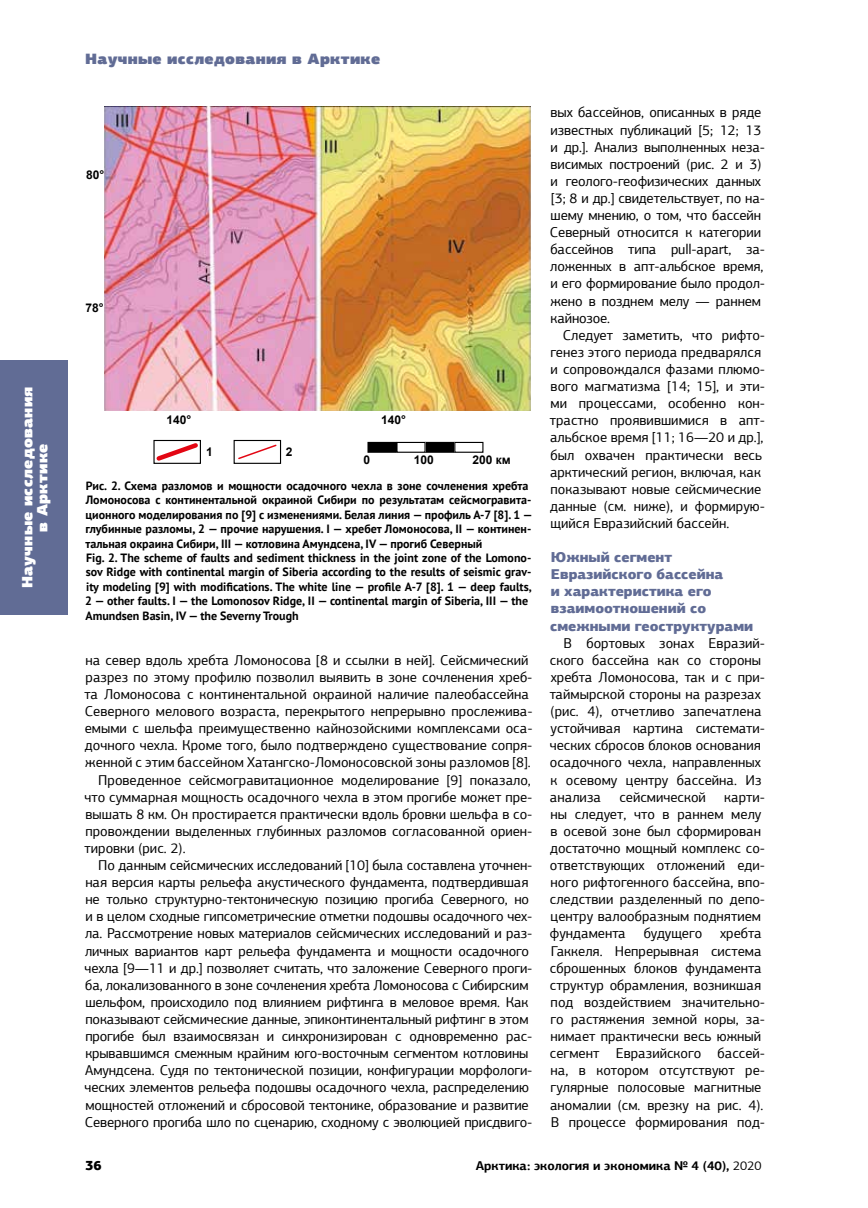
<style>
.page{position:relative;width:868px;height:1208px;background:#fff}
.page>*{position:absolute;margin:0;border:0;box-sizing:border-box;transform-origin:0 0}
.t1{font:900 15px "PF Agora Sans Pro";letter-spacing:.02em;color:#616c95}
.t2{font:900 15px/15px "PF Agora Sans Pro";letter-spacing:.02em;color:#fff;text-align:center}
.t3{font:14.25px/17.1px "PF Agora Sans Pro";color:#000}
.t4{font:900 14.25px/17.1px "PF Agora Sans Pro";color:#616c95}
.t5{font:900 13.5px "PF Agora Sans Pro";color:#000}
.t6{font:700 12.75px "PF Agora Sans Pro";color:#000}
.t7{font:700 12px/14.4px "PT Sans";color:#000}
.t8{font:700 12px "Arial";color:#000}
.s1{font-weight:400}
</style>
<div class="page">
<div style="left:0;top:360px;width:68px;height:254px;background:#616c95"></div>
<img style="left:104px;top:106px;width:426px;height:304px">
<div style="left:368px;top:442px;width:28px;height:10px;background:#000"></div>
<div style="left:367px;top:442px;width:29px;height:11px;border:1px solid #000"></div>
<div style="left:426px;top:442px;width:28px;height:10px;background:#000"></div>
<div style="left:425px;top:442px;width:29px;height:11px;border:1px solid #000"></div>
<div style="left:396px;top:442px;width:29px;height:11px;border:1px solid #000"></div>
<div style="left:454px;top:442px;width:29px;height:11px;border:1px solid #000"></div>
<svg style="left:153px;top:439px;width:48px;height:25px"></svg>
<div style="left:233px;top:440px;width:48px;height:24px;border:1px solid #000"></div>
<svg style="left:238px;top:444px;width:39px;height:16px"></svg>
<p class="t2" style="left:20px;top:588px;width:203px;rotate:-90deg">Научные исследования в Арктике</p>
<p class="t1" style="left:85px;top:48px;width:297px">Научные исследования в Арктике</p>
<p class="t8" style="left:86px;top:166px;width:20px">80°</p>
<p class="t8" style="left:85px;top:299px;width:20px">78°</p>
<p class="t8" style="left:166px;top:411px;width:26px">140°</p>
<p class="t8" style="left:206px;top:443px;width:8px">1</p>
<p class="t8" style="left:286px;top:443px;width:8px">2</p>
<p class="t8" style="left:381px;top:411px;width:26px">140°</p>
<p class="t8" style="left:363px;top:451px;width:8px">0</p>
<p class="t8" style="left:414px;top:451px;width:22px">100</p>
<p class="t8" style="left:472px;top:451px;width:40px">200 км</p>
<p class="t7" style="left:85px;top:478px;width:449px">Рис. 2. Схема разломов и мощности осадочного чехла в зоне сочленения хребта Ломоносова с континентальной окраиной Сибири по результатам сейсмогравита&shy;ционного моделирования по [9] с изменениями. Белая линия — профиль А-7 [8]. 1 — глубинные разломы, 2 — прочие нарушения. I — хребет Ломоносова, II — континен&shy;тальная окраина Сибири, III — котловина Амундсена, IV — прогиб Северный<br>Fig. 2. The scheme of faults and sediment thickness in the joint zone of the Lomono&shy;sov Ridge with continental margin of Siberia according to the results of seismic grav&shy;ity modeling [9] with modifications. The white line — profile A-7 [8]. 1 — deep faults, 2 — other faults. I — the Lomonosov Ridge, II — continental margin of Siberia, III — the Amundsen Basin, IV — the Severny Trough</p>
<p class="t3" style="left:85px;top:651px;width:444px">на север вдоль хребта Ломоносова [8 и ссылки в ней]. Сейсмический</p>
<p class="t3" style="left:86px;top:668px;width:448px">разрез по этому профилю позволил выявить в зоне сочленения хреб-</p>
<p class="t3" style="left:85px;top:685px;width:446px">та Ломоносова с континентальной окраиной наличие палеобассейна</p>
<p class="t3" style="left:85px;top:702px;width:449px">Северного мелового возраста, перекрытого непрерывно прослежива-</p>
<p class="t3" style="left:85px;top:720px;width:449px">емыми с шельфа преимущественно кайнозойскими комплексами оса-</p>
<p class="t3" style="left:85px;top:737px;width:449px">дочного чехла. Кроме того, было подтверждено существование сопря-</p>
<p class="t3" style="left:85px;top:754px;width:447px">женной с этим бассейном Хатангско-Ломоносовской зоны разломов [8].</p>
<p class="t3" style="left:98px;top:771px;width:434px">Проведенное сейсмогравитационное моделирование [9] показало,</p>
<p class="t3" style="left:85px;top:788px;width:449px">что суммарная мощность осадочного чехла в этом прогибе может пре-</p>
<p class="t3" style="left:85px;top:805px;width:448px">вышать 8 км. Он простирается практически вдоль бровки шельфа в со-</p>
<p class="t3" style="left:85px;top:822px;width:448px">провождении выделенных глубинных разломов согласованной ориен-</p>
<p class="t3" style="left:85px;top:839px;width:103px">тировки (рис. 2).</p>
<p class="t3" style="left:98px;top:856px;width:435px">По данным сейсмических исследований [10] была составлена уточнен-</p>
<p class="t3" style="left:85px;top:873px;width:444px">ная версия карты рельефа акустического фундамента, подтвердившая</p>
<p class="t3" style="left:85px;top:891px;width:445px">не только структурно-тектоническую позицию прогиба Северного, но</p>
<p class="t3" style="left:85px;top:908px;width:448px">и в целом сходные гипсометрические отметки подошвы осадочного чех-</p>
<p class="t3" style="left:85px;top:925px;width:449px">ла. Рассмотрение новых материалов сейсмических исследований и раз-</p>
<p class="t3" style="left:85px;top:942px;width:445px">личных вариантов карт рельефа фундамента и мощности осадочного</p>
<p class="t3" style="left:85px;top:959px;width:449px">чехла [9—11 и др.] позволяет считать, что заложение Северного проги-</p>
<p class="t3" style="left:85px;top:976px;width:444px">ба, локализованного в зоне сочленения хребта Ломоносова с Сибирским</p>
<p class="t3" style="left:85px;top:993px;width:444px">шельфом, происходило под влиянием рифтинга в меловое время. Как</p>
<p class="t3" style="left:85px;top:1010px;width:444px">показывают сейсмические данные, эпиконтинентальный рифтинг в этом</p>
<p class="t3" style="left:85px;top:1027px;width:448px">прогибе был взаимосвязан и синхронизирован с одновременно рас-</p>
<p class="t3" style="left:85px;top:1044px;width:444px">крывавшимся смежным крайним юго-восточным сегментом котловины</p>
<p class="t3" style="left:85px;top:1062px;width:448px">Амундсена. Судя по тектонической позиции, конфигурации морфологи-</p>
<p class="t3" style="left:85px;top:1079px;width:446px">ческих элементов рельефа подошвы осадочного чехла, распределению</p>
<p class="t3" style="left:85px;top:1096px;width:445px">мощностей отложений и сбросовой тектонике, образование и развитие</p>
<p class="t3" style="left:85px;top:1113px;width:449px">Северного прогиба шло по сценарию, сходному с эволюцией присдвиго-</p>
<p class="t3" style="left:550px;top:104px;width:217px">вых бассейнов, описанных в ряде известных публикаций [5; 12; 13 и др.]. Анализ выполненных неза&shy;висимых построений (рис. 2 и 3) и геолого-геофизических данных [3; 8 и др.] свидетельствует, по на&shy;шему мнению, о том, что бассейн<br>Северный относится к категории бассейнов типа pull-apart, за&shy;ложенных в апт-альбское время, и его формирование было продол&shy;жено в позднем мелу — раннем кайнозое.</p>
<p class="t3" style="left:549px;top:326px;width:217px;text-indent:13px">Следует заметить, что рифто&shy;генез этого периода предварялся и сопровождался фазами плюмо&shy;вого магматизма [14; 15], и эти&shy;ми процессами, особенно кон&shy;трастно проявившимися в апт&shy;альбское время [11; 16—20 и др.], был охвачен практически весь арктический регион, включая, как показывают новые сейсмические данные (см. ниже), и формирую&shy;щийся Евразийский бассейн.</p>
<p class="t4" style="left:550px;top:548px;width:204px">Южный сегмент<br>Евразийского бассейна<br>и характеристика его взаимоотношений со смежными геоструктурами</p>
<p class="t3" style="left:549px;top:634px;width:217px;text-indent:14px">В бортовых зонах Евразий&shy;ского бассейна как со стороны хребта Ломоносова, так и с при&shy;таймырской стороны на разрезах (рис. 4), отчетливо запечатлена устойчивая картина системати&shy;ческих сбросов блоков основания осадочного чехла, направленных к осевому центру бассейна. Из анализа</p>
<p class="t3" style="left:619px;top:788px;width:88px">сейсмической</p>
<p class="t3" style="left:549px;top:788px;width:217px;text-indent:174px">карти&shy;ны следует, что в раннем мелу в осевой зоне был сформирован достаточно мощный комплекс со&shy;ответствующих отложений еди&shy;ного рифтогенного бассейна, впо&shy;следствии разделенный по депо&shy;центру валообразным поднятием фундамента</p>
<p class="t3" style="left:550px;top:925px;width:217px;text-indent:170px">хребта<br>Гаккеля. Непрерывная система сброшенных блоков фундамента структур обрамления, возникшая под воздействием значительно&shy;го растяжения земной коры, за&shy;нимает практически весь южный сегмент Евразийского бассей&shy;на, в котором отсутствуют ре&shy;гулярные полосовые магнитные аномалии (см. врезку на рис. 4).<br>В процессе формирования под-</p>
<p class="t3" style="left:643px;top:925px;width:60px">будущего</p>
<p class="t5" style="left:85px;top:1156px;width:18px">36</p>
<p class="t6" style="left:475px;top:1157px;width:287px">Арктика: экология и экономика № 4 (40), <span class="s1">2020</span></p>
</div>
